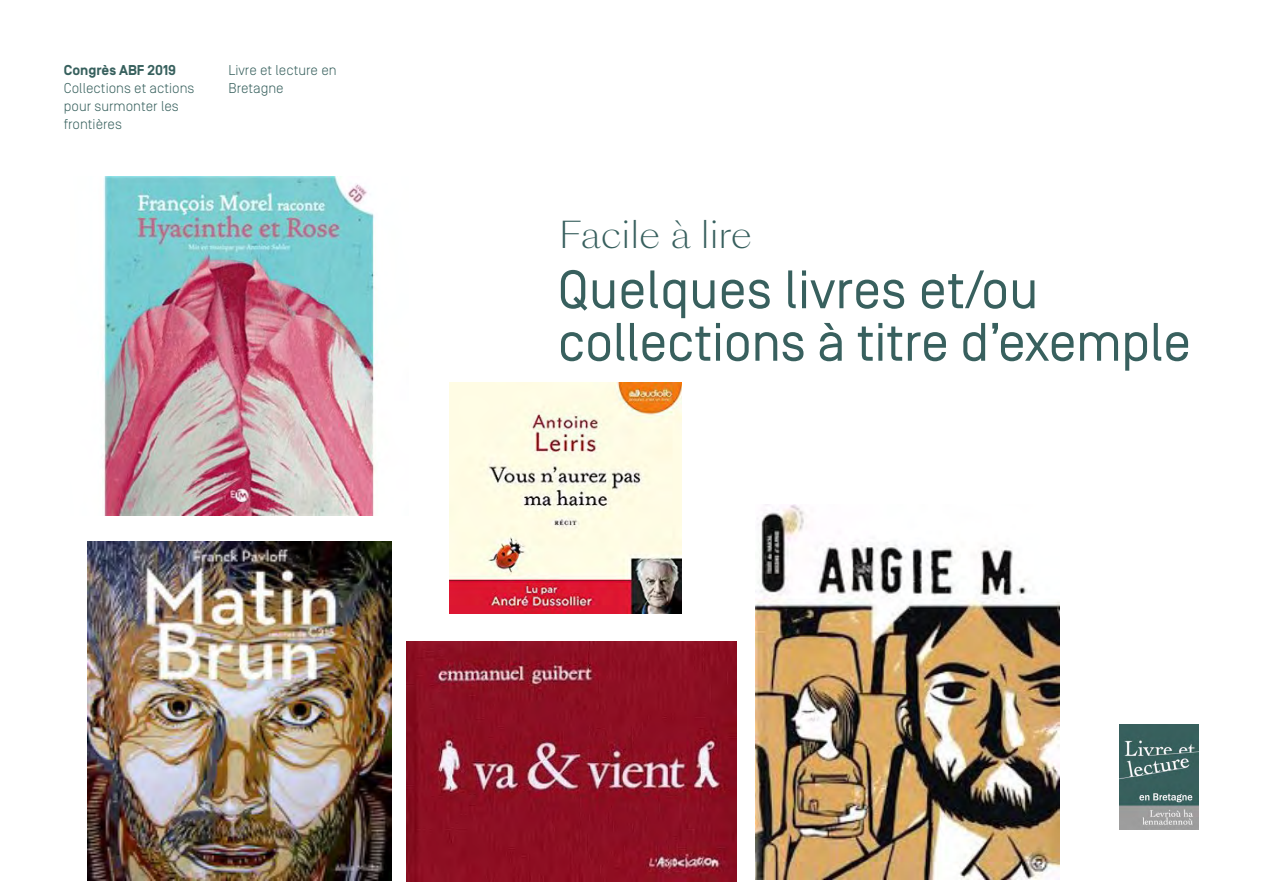
<style>
.page{position:relative;width:1263px;height:893px;background:#fff}
.page>*{position:absolute;margin:0;border:0;box-sizing:border-box;transform-origin:0 0}
.texte_courant{font:54px/52.5px "Simplon Norm";letter-spacing:-.01em;color:#38605e}
.t1{font:300 36px "Sang Bleu Sunrise";color:#38605e}
.TEXT_INFOS_1{font:300 14.25px/18px "Simplon Norm";color:#37605d}
.TEXT_INFOS_1-2{font:700 14.25px "Simplon Norm";color:#37605d}
</style>
<div class="page">
<img style="left:1119px;top:724px;width:80px;height:105px">
<img style="left:103px;top:176px;width:272px;height:339px">
<img style="left:88px;top:541px;width:303px;height:339px">
<img style="left:406px;top:642px;width:331px;height:239px">
<img style="left:756px;top:505px;width:303px;height:374px">
<img style="left:449px;top:382px;width:233px;height:231px">
<p class="TEXT_INFOS_1-2" style="left:64px;top:63px;width:114px">Congrès ABF 2019</p>
<p class="TEXT_INFOS_1" style="left:64px;top:80px;width:132px">Collections et actions pour surmonter les frontières</p>
<p class="TEXT_INFOS_1" style="left:228px;top:62px;width:110px">Livre et lecture en<br>Bretagne</p>
<p class="t1" style="left:559px;top:211px;width:195px">Facile à lire</p>
<p class="texte_courant" style="left:558px;top:265px;width:635px">Quelques livres et/ou collections à titre d’exemple</p>
</div>
